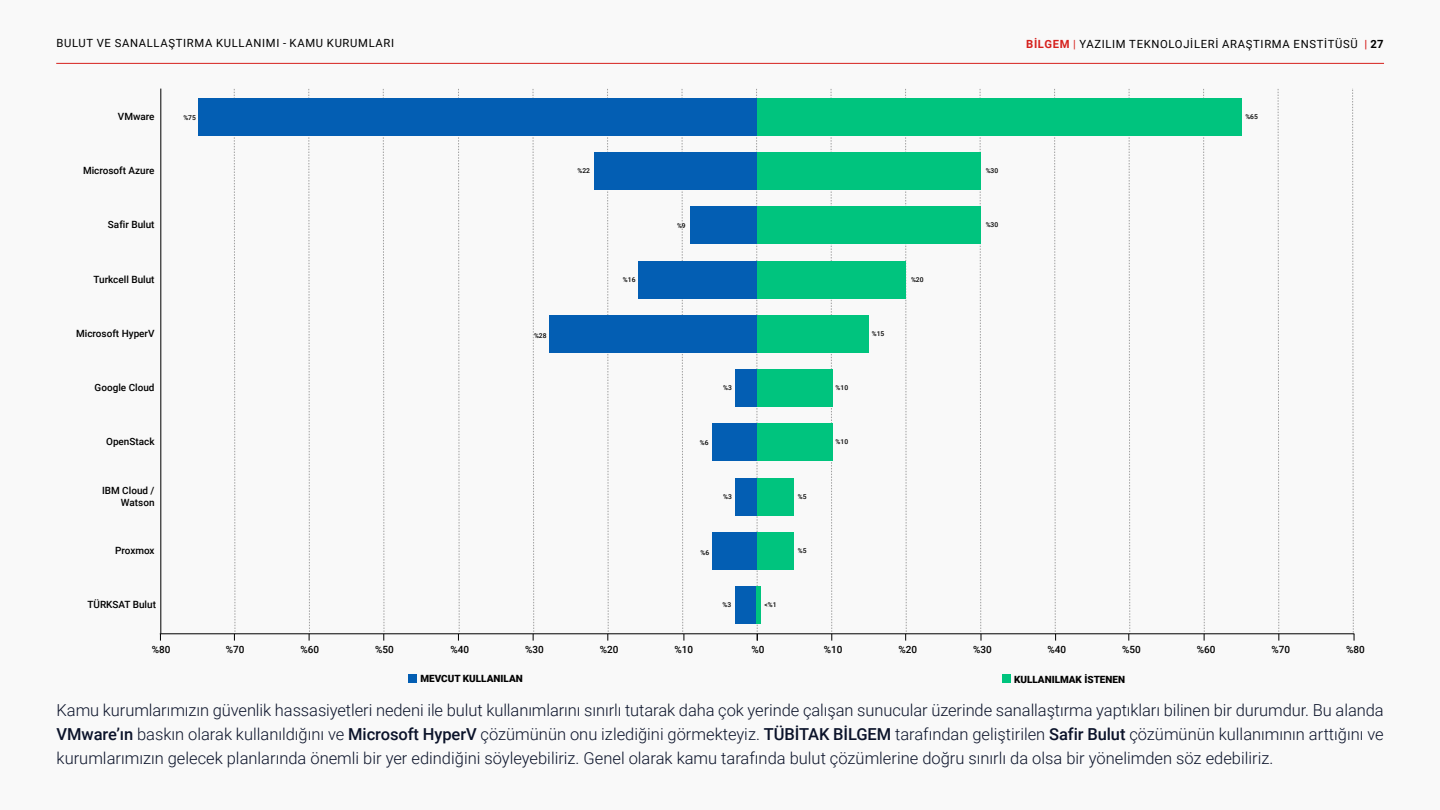
<style>
.page{position:relative;width:1440px;height:810px;background:#f7f7f7}
.page>*{position:absolute;margin:0;border:0;box-sizing:border-box;transform-origin:0 0}
.t1{font:300 16.5px/24px "Roboto";color:#0b132a;text-align:justify}
.t2{font:11.25px "Roboto";letter-spacing:.06em;color:#000}
.t3{font:500 9.98px/11.9px "Roboto";color:#000;text-align:right}
.t4{font:900 9.98px "Roboto";color:#000}
.t5{font:500 6.68px "Roboto";color:#000}
.s1{font-weight:700;color:#d6211d}
.s2{color:#d6211d}
.s3{font-weight:500;color:#d6211d}
.s4{font-weight:700}
.s5{font-weight:500}
</style>
<div class="page">
<hr style="left:56px;top:63px;width:1328px;height:1px;background:#d6211d">
<hr style="left:160px;top:89px;width:1px;height:545px;background:#000">
<svg style="left:682px;top:89px;width:3px;height:552px"></svg>
<svg style="left:607px;top:89px;width:2px;height:552px"></svg>
<svg style="left:533px;top:89px;width:2px;height:552px"></svg>
<svg style="left:458px;top:89px;width:2px;height:552px"></svg>
<svg style="left:383px;top:89px;width:2px;height:552px"></svg>
<svg style="left:308px;top:89px;width:2px;height:552px"></svg>
<svg style="left:234px;top:89px;width:2px;height:552px"></svg>
<svg style="left:1278px;top:89px;width:2px;height:552px"></svg>
<svg style="left:1203px;top:89px;width:2px;height:552px"></svg>
<svg style="left:1128px;top:89px;width:3px;height:552px"></svg>
<svg style="left:1054px;top:89px;width:2px;height:552px"></svg>
<svg style="left:980px;top:89px;width:2px;height:552px"></svg>
<svg style="left:905px;top:89px;width:2px;height:552px"></svg>
<svg style="left:831px;top:89px;width:2px;height:552px"></svg>
<svg style="left:756px;top:89px;width:2px;height:552px"></svg>
<svg style="left:1352px;top:88px;width:3px;height:553px"></svg>
<hr style="left:160px;top:633px;width:1194px;height:1px;background:#000">
<div style="left:408px;top:674px;width:8px;height:8px;background:#035eb3"></div>
<div style="left:1003px;top:674px;width:8px;height:9px;background:#00c47e"></div>
<div style="left:756px;top:98px;width:486px;height:37px;background:#00c47e"></div>
<div style="left:198px;top:98px;width:558px;height:37px;background:#035eb3"></div>
<div style="left:756px;top:315px;width:113px;height:38px;background:#00c47e"></div>
<div style="left:549px;top:315px;width:207px;height:38px;background:#035eb3"></div>
<div style="left:756px;top:152px;width:225px;height:38px;background:#00c47e"></div>
<div style="left:594px;top:152px;width:162px;height:38px;background:#035eb3"></div>
<div style="left:756px;top:261px;width:150px;height:37px;background:#00c47e"></div>
<div style="left:638px;top:261px;width:118px;height:37px;background:#035eb3"></div>
<div style="left:756px;top:207px;width:225px;height:37px;background:#00c47e"></div>
<div style="left:690px;top:207px;width:66px;height:37px;background:#035eb3"></div>
<div style="left:756px;top:532px;width:38px;height:38px;background:#00c47e"></div>
<div style="left:712px;top:532px;width:44px;height:38px;background:#035eb3"></div>
<div style="left:756px;top:424px;width:77px;height:37px;background:#00c47e"></div>
<div style="left:712px;top:424px;width:44px;height:37px;background:#035eb3"></div>
<div style="left:756px;top:478px;width:38px;height:37px;background:#00c47e"></div>
<div style="left:735px;top:478px;width:21px;height:37px;background:#035eb3"></div>
<div style="left:756px;top:370px;width:77px;height:37px;background:#00c47e"></div>
<div style="left:735px;top:370px;width:21px;height:37px;background:#035eb3"></div>
<div style="left:735px;top:587px;width:21px;height:37px;background:#035eb3"></div>
<div style="left:756px;top:587px;width:5px;height:37px;background:#00c47e"></div>
<p class="t2" style="left:56px;top:35px;width:339px">BULUT VE SANALLAŞTIRMA KULLANIMI - KAMU KURUMLARI</p>
<p class="t2" style="left:1026px;top:36px;width:359px"><span class="s1">BİLGEM</span> <span class="s2">|</span> YAZILIM TEKNOLOJI LERI ARAŞTIRMA ENSTITÜSÜ <span class="s3">|</span> <span class="s4">27</span></p>
<p class="t3" style="left:118px;top:110px;width:38px">VMware</p>
<p class="t5" style="left:183px;top:112px;width:14px">%75</p>
<p class="t5" style="left:1245px;top:112px;width:14px">%65</p>
<p class="t3" style="left:83px;top:164px;width:73px">Microsoft Azure</p>
<p class="t5" style="left:577px;top:166px;width:14px">%22</p>
<p class="t5" style="left:986px;top:166px;width:14px">%30</p>
<p class="t3" style="left:108px;top:218px;width:48px">Safir Bulut</p>
<p class="t5" style="left:677px;top:221px;width:10px">%9</p>
<p class="t5" style="left:986px;top:220px;width:14px">%30</p>
<p class="t3" style="left:93px;top:273px;width:63px">Turkcell Bulut</p>
<p class="t5" style="left:623px;top:275px;width:14px">%16</p>
<p class="t5" style="left:911px;top:275px;width:14px">%20</p>
<p class="t3" style="left:76px;top:327px;width:80px">Microsoft HyperV</p>
<p class="t5" style="left:534px;top:331px;width:14px">%28</p>
<p class="t5" style="left:872px;top:329px;width:14px">%15</p>
<p class="t3" style="left:95px;top:381px;width:61px">Google Cloud</p>
<p class="t5" style="left:723px;top:383px;width:10px">%3</p>
<p class="t5" style="left:836px;top:383px;width:14px">%10</p>
<p class="t3" style="left:106px;top:435px;width:50px">OpenStack</p>
<p class="t5" style="left:700px;top:438px;width:10px">%6</p>
<p class="t5" style="left:836px;top:437px;width:14px">%10</p>
<p class="t3" style="left:102px;top:484px;width:54px">IBM Cloud /<br>Watson</p>
<p class="t5" style="left:723px;top:492px;width:10px">%3</p>
<p class="t5" style="left:798px;top:492px;width:10px">%5</p>
<p class="t3" style="left:115px;top:544px;width:41px">Proxmox</p>
<p class="t5" style="left:700px;top:548px;width:10px">%6</p>
<p class="t5" style="left:798px;top:546px;width:10px">%5</p>
<p class="t3" style="left:88px;top:598px;width:70px">TÜRKSAT Bulut</p>
<p class="t5" style="left:723px;top:600px;width:10px">%3</p>
<p class="t5" style="left:765px;top:600px;width:14px">&lt;%1</p>
<p class="t3" style="left:152px;top:643px;width:20px">%80</p>
<p class="t3" style="left:226px;top:643px;width:20px">%70</p>
<p class="t3" style="left:300px;top:643px;width:20px">%60</p>
<p class="t3" style="left:375px;top:643px;width:20px">%50</p>
<p class="t3" style="left:451px;top:643px;width:20px">%40</p>
<p class="t3" style="left:525px;top:643px;width:20px">%30</p>
<p class="t3" style="left:600px;top:643px;width:20px">%20</p>
<p class="t3" style="left:675px;top:643px;width:20px">%10</p>
<p class="t3" style="left:751px;top:643px;width:14px">%0</p>
<p class="t3" style="left:824px;top:643px;width:20px">%10</p>
<p class="t3" style="left:898px;top:643px;width:20px">%20</p>
<p class="t3" style="left:973px;top:643px;width:20px">%30</p>
<p class="t3" style="left:1048px;top:643px;width:20px">%40</p>
<p class="t3" style="left:1122px;top:643px;width:20px">%50</p>
<p class="t3" style="left:1197px;top:643px;width:20px">%60</p>
<p class="t3" style="left:1271px;top:643px;width:20px">%70</p>
<p class="t3" style="left:1346px;top:643px;width:20px">%80</p>
<p class="t4" style="left:420px;top:672px;width:104px">MEVCUT KULLANILAN</p>
<p class="t4" style="left:1014px;top:672px;width:113px">KULLANILMAK İSTENEN</p>
<p class="t1" style="left:57px;top:698px;width:1329px">Kamu kurumlarımızın güvenlik hassasiyetleri nedeni ile bulut kullanımlarını sınırlı tutarak daha çok yerinde çalışan sunucular üzerinde sanallaştırma yaptıkları bilinen bir durumdur. Bu alanda <span class="s5">VMware’ın</span> baskın olarak kullanıldığını ve <span class="s5">Microsoft HyperV</span> çözümünün onu izlediğini görmekteyiz. <span class="s5">TÜBİTAK BİLGEM</span> tarafından geliştirilen <span class="s5">Safir Bulut</span> çözümünün kullanımının arttığını ve kurumlarımızın gelecek planlarında önemli bir yer edindiğini söyleyebiliriz. Genel olarak kamu tarafında bulut çözümlerine doğru sınırlı da olsa bir yönelimden söz edebiliriz.</p>
</div>
